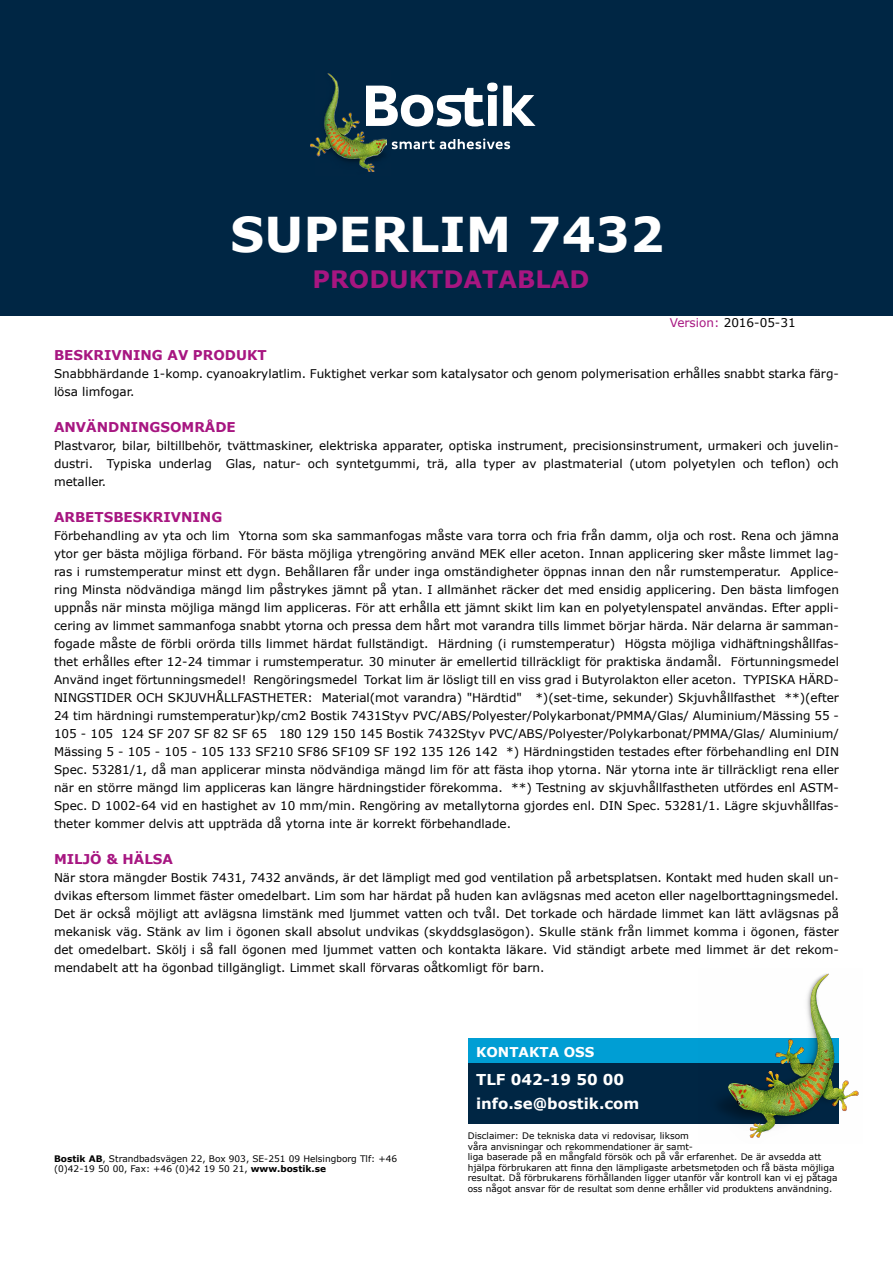
<style>
.page{position:relative;width:893px;height:1263px;background:#fff}
.page>*{position:absolute;margin:0;border:0;box-sizing:border-box;transform-origin:0 0}
.t1{font:700 48px "Verdana";color:#fff}
.t2{font:700 24px "Verdana";color:#a71681}
.t3{font:700 23.55px "Verdana";color:#fff}
.t4{font:700 19.05px "Verdana";color:#fff}
.t5{font:700 15px/24px "Verdana";color:#fff}
.t6{font:700 13.5px "Verdana";color:#a71681}
.t7{font:700 13.5px "Verdana";color:#fff}
.t8{font:12px/18px "Verdana";color:#000;text-align:justify}
.t9{font:9px/10.5px "Verdana";color:#000}
.s1{color:#a71681}
.s2{font-weight:700}
</style>
<div class="page">
<div style="left:0;top:0;width:893px;height:316px;background:#002644"></div>
<img style="left:311px;top:73px;width:75px;height:98px">
<svg style="left:392px;top:139px;width:118px;height:10px"></svg>
<svg style="left:366px;top:83px;width:170px;height:44px"></svg>
<div style="left:469px;top:1038px;width:370px;height:26px;background:#009ed4"></div>
<div style="left:469px;top:1063px;width:370px;height:61px;background:#002644"></div>
<img style="left:719px;top:973px;width:140px;height:165px">
<h1 class="t1" style="left:230px;top:201px;width:435px">SUPERLIM 7432</h1>
<h2 class="t2" style="left:313px;top:262px;width:278px">PRODUKTDATABLAD</h2>
<p class="t8" style="left:670px;top:313px;width:127px"><span class="s1">Version:</span> 2016-05-31</p>
<p class="t6" style="left:54px;top:346px;width:214px">BESKRIVNING AV PRODUKT</p>
<p class="t8" style="left:54px;top:365px;width:786px">Snabbhärdande 1-komp. cyanoakrylatlim. Fuktighet verkar som katalysator och genom polymerisation erhålles snabbt starka färg&shy;lösa limfogar.</p>
<p class="t6" style="left:54px;top:418px;width:183px">ANVÄNDNINGSOMRÅDE</p>
<p class="t8" style="left:54px;top:437px;width:786px">Plastvaror, bilar, biltillbehör, tvättmaskiner, elektriska apparater, optiska instrument, precisionsinstrument, urmakeri och juvelin&shy;dustri. Typiska underlag Glas, natur- och syntetgummi, trä, alla typer av plastmaterial (utom polyetylen och teflon) och metaller.</p>
<p class="t6" style="left:54px;top:508px;width:170px">ARBETSBESKRIVNING</p>
<p class="t8" style="left:54px;top:527px;width:786px">Förbehandling av yta och lim Ytorna som ska sammanfogas måste vara torra och fria från damm, olja och rost. Rena och jämna ytor ger bästa möjliga förband. För bästa möjliga ytrengöring använd MEK eller aceton. Innan applicering sker måste limmet lag&shy;ras i rumstemperatur minst ett dygn. Behållaren får under inga omständigheter öppnas innan den når rumstemperatur. Applice&shy;ring Minsta nödvändiga mängd lim påstrykes jämnt på ytan. I allmänhet räcker det med ensidig applicering. Den bästa limfogen uppnås när minsta möjliga mängd lim appliceras. För att erhålla ett jämnt skikt lim kan en polyetylenspatel användas. Efter appli&shy;cering av limmet sammanfoga snabbt ytorna och pressa dem hårt mot varandra tills limmet börjar härda. När delarna är samman&shy;fogade måste de förbli orörda tills limmet härdat fullständigt. Härdning (i rumstemperatur) Högsta möjliga vidhäftningshållfas&shy;thet erhålles efter 12-24 timmar i rumstemperatur. 30 minuter är emellertid tillräckligt för praktiska ändamål. Förtunningsmedel Använd inget förtunningsmedel! Rengöringsmedel Torkat lim är lösligt till en viss grad i Butyrolakton eller aceton. TYPISKA HÄRD-NINGSTIDER OCH SKJUVHÅLLFASTHETER: Material(mot varandra) "Härdtid" *)(set-time, sekunder) Skjuvhållfasthet **)(efter 24 tim härdningi rumstemperatur)kp/cm2 Bostik 7431Styv PVC/ABS/Polyester/Polykarbonat/PMMA/Glas/ Aluminium/Mässing 55 - 105 - 105 124 SF 207 SF 82 SF 65 180 129 150 145 Bostik 7432Styv PVC/ABS/Polyester/Polykarbonat/PMMA/Glas/ Aluminium/ Mässing 5 - 105 - 105 - 105 133 SF210 SF86 SF109 SF 192 135 126 142 *) Härdningstiden testades efter förbehandling enl DIN Spec. 53281/1, då man applicerar minsta nödvändiga mängd lim för att fästa ihop ytorna. När ytorna inte är tillräckligt rena eller när en större mängd lim appliceras kan längre härdningstider förekomma. **) Testning av skjuvhållfastheten utfördes enl ASTM-Spec. D 1002-64 vid en hastighet av 10 mm/min. Rengöring av metallytorna gjordes enl. DIN Spec. 53281/1. Lägre skjuvhållfas&shy;theter kommer delvis att uppträda då ytorna inte är korrekt förbehandlade.</p>
<p class="t6" style="left:54px;top:850px;width:121px">MILJÖ &amp; HÄLSA</p>
<p class="t8" style="left:54px;top:869px;width:786px">När stora mängder Bostik 7431, 7432 används, är det lämpligt med god ventilation på arbetsplatsen. Kontakt med huden skall un&shy;dvikas eftersom limmet fäster omedelbart. Lim som har härdat på huden kan avlägsnas med aceton eller nagelborttagningsmedel.<br>Det är också möjligt att avlägsna limstänk med ljummet vatten och tvål. Det torkade och härdade limmet kan lätt avlägsnas på mekanisk väg. Stänk av lim i ögonen skall absolut undvikas (skyddsglasögon). Skulle stänk från limmet komma i ögonen, fäster det omedelbart. Skölj i så fall ögonen med ljummet vatten och kontakta läkare. Vid ständigt arbete med limmet är det rekom&shy;mendabelt att ha ögonbad tillgängligt. Limmet skall förvaras oåtkomligt för barn.</p>
<p class="t9" style="left:54px;top:1153px;width:345px"><span class="s2">Bostik AB</span>, Strandbadsvägen 22, Box 903, SE-251 09 Helsingborg Tlf: +46 (0)42-19 50 00, Fax: +46 (0)42 19 50 21, <span class="s2">www.bostik.se</span></p>
<p class="t7" style="left:476px;top:1042px;width:120px">KONTAKTA OSS</p>
<p class="t5" style="left:476px;top:1067px;width:165px">TLF 042-19 50 00 info.se@bostik.com</p>
<h3 class="t4" style="left:476px;top:1063px;width:118px">Smart help</h3>
<h3 class="t3" style="left:476px;top:1083px;width:219px">1-800-726-7845</h3>
<p class="t9" style="left:468px;top:1130px;width:371px">Disclaimer: De tekniska data vi redovisar, liksom<br>våra anvisningar och rekommendationer är samt-<br>liga baserade på en mångfald försök och på vår erfarenhet. De är avsedda att hjälpa förbrukaren att finna den lämpligaste arbetsmetoden och få bästa möjliga resultat. Då förbrukarens förhållanden ligger utanför vår kontroll kan vi ej påtaga oss något ansvar för de resultat som denne erhåller vid produktens användning.</p>
</div>
